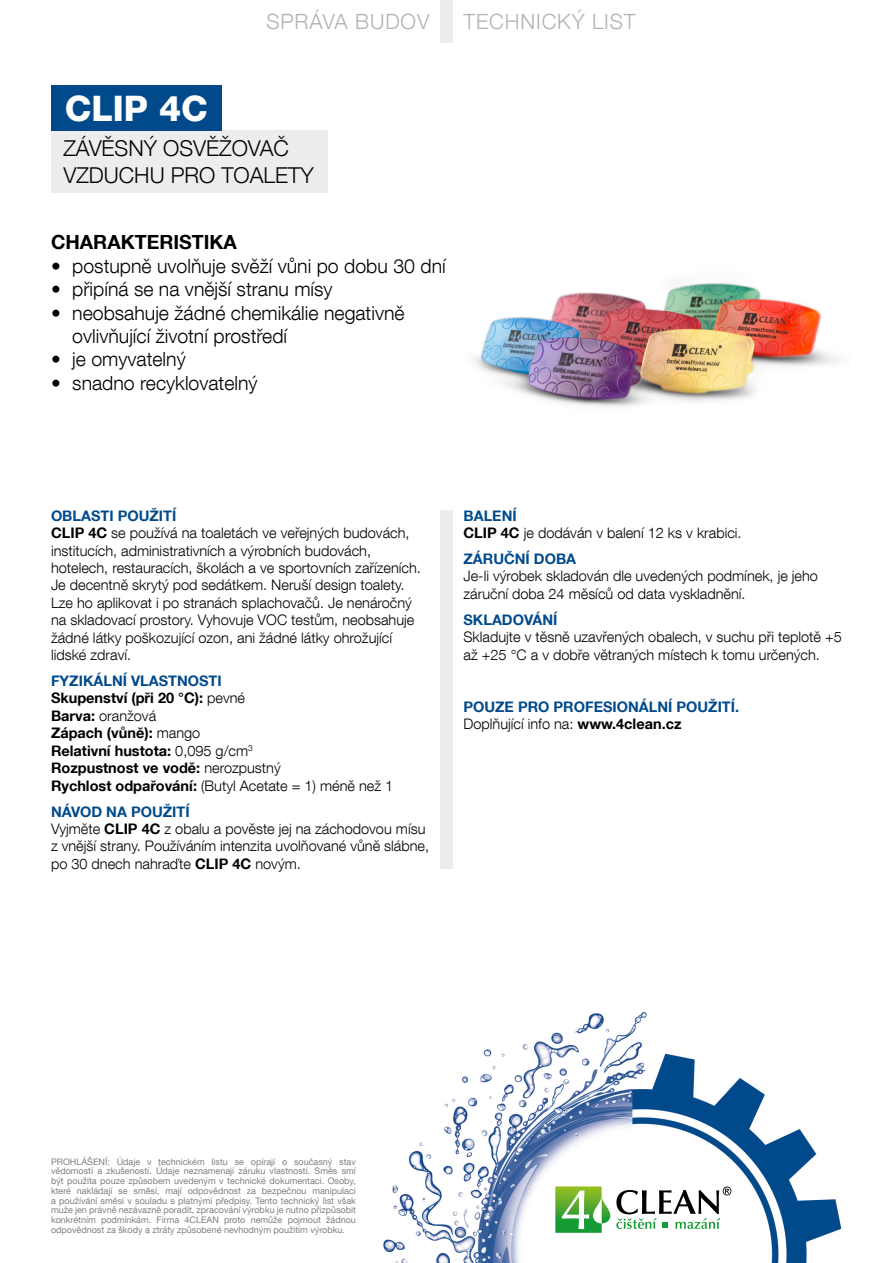
<style>
.page{position:relative;width:893px;height:1263px;background:#fff}
.page>*{position:absolute;margin:0;border:0;box-sizing:border-box;transform-origin:0 0}
.t1{font:800 35.1px "Helvetica Neue LT Com";color:#fff}
.t2{font:300 21.9px/26.7px "Helvetica Neue LT Com";color:#000}
.t3{font:300 21px "Helvetica Neue LT Com";letter-spacing:.04em;color:#b3b2b2}
.t4{font:300 19.5px/23.4px "Helvetica Neue LT Com";color:#000}
.t5{font:700 19.5px "Helvetica Neue LT Com";color:#000}
.t6{font:300 14.55px/17.4px "Helvetica Neue LT Com";color:#000}
.t7{font:700 14.55px/17.4px "Helvetica Neue LT Com";color:#000}
.t8{font:700 14.55px/17.4px "Helvetica Neue LT Com";color:#004a8b}
.t9{font:9px/9.8px "Helvetica Neue LT Com";color:#808080;text-align:justify}
.s1{font-weight:700;color:#004a8b}
.s2{font-weight:700}
.s3{color:#004a8b}
.s4{font-weight:300}
.s5{font-weight:300;color:#000}
.s6{color:#000}
</style>
<div class="page">
<img style="left:383px;top:1012px;width:459px;height:251px">
<img style="left:474px;top:283px;width:363px;height:124px">
<div style="left:555px;top:1186px;width:176px;height:47px;background:#fff"></div>
<svg style="left:555px;top:1186px;width:55px;height:47px"></svg>
<svg style="left:616px;top:1186px;width:115px;height:43px"></svg>
<div style="left:440px;top:510px;width:13px;height:359px;background:#ededed"></div>
<div style="left:51px;top:131px;width:276px;height:62px;background:#ededed"></div>
<div style="left:51px;top:85px;width:171px;height:46px;background:#004a8b"></div>
<div style="left:440px;top:0;width:13px;height:43px;background:#ededed"></div>
<h1 class="t1" style="left:65px;top:87px;width:144px">CLIP 4C</h1>
<h3 class="t3" style="left:266px;top:8px;width:165px">SPRÁVA BUDOV</h3>
<h3 class="t3" style="left:463px;top:8px;width:173px">TECHNICKÝ LIST</h3>
<h2 class="t2" style="left:63px;top:135px;width:252px">ZÁVĚSNÝ OSVĚŽOVAČ<br>VZDUCHU PRO TOALETY</h2>
<h3 class="t5" style="left:51px;top:230px;width:187px">CHARAKTERISTIKA</h3>
<h3 class="t4" style="left:51px;top:254px;width:396px">• postupně uvolňuje svěží vůni po dobu 30 dní</h3>
<h3 class="t4" style="left:51px;top:277px;width:283px">• připíná se na vnější stranu mísy</h3>
<h3 class="t4" style="left:72px;top:301px;width:334px;text-indent:-21px">• neobsahuje žádné chemikálie negativně ovlivňující životní prostředí</h3>
<h3 class="t4" style="left:51px;top:347px;width:136px">• je omyvatelný</h3>
<h3 class="t4" style="left:51px;top:371px;width:208px">• snadno recyklovatelný</h3>
<p class="t6" style="left:51px;top:506px;width:371px"><span class="s1">OBLASTI POUŽITÍ<br></span><span class="s2">CLIP 4C</span> se používá na toaletách ve veřejných budovách, institucích, administrativních a výrobních budovách, hotelech, restauracích, školách a ve sportovních zařízeních.<br>Je decentně skrytý pod sedátkem. Neruší design toalety.<br>Lze ho aplikovat i po stranách splachovačů. Je nenáročný na skladovací prostory. Vyhovuje VOC testům, neobsahuje žádné látky poškozující ozon, ani žádné látky ohrožující lidské zdraví.</p>
<p class="t7" style="left:51px;top:672px;width:344px"><span class="s3">FYZIKÁLNÍ VLASTNOSTI<br></span>Skupenství (při 20 °C): <span class="s4">pevné<br></span>Barva: <span class="s4">oranžová<br></span>Zápach (vůně): <span class="s4">mango<br></span>Relativní hustota: <span class="s4">0,095 g/cm</span><sup>3<br></sup>Rozpustnost ve vodě: <span class="s4">nerozpustný<br></span>Rychlost odpařování: <span class="s4">(Butyl Acetate = 1) méně než 1</span></p>
<p class="t6" style="left:51px;top:802px;width:380px"><span class="s1">NÁVOD NA POUŽITÍ<br></span>Vyjměte <span class="s2">CLIP 4C</span> z obalu a pověste jej na záchodovou mísu z vnější strany. Používáním intenzita uvolňované vůně slábne, po 30 dnech nahraďte <span class="s2">CLIP 4C</span> novým.</p>
<p class="t6" style="left:463px;top:506px;width:280px"><span class="s1">BALENÍ<br></span><span class="s2">CLIP 4C</span> je dodáván v balení 12 ks v krabici.</p>
<p class="t8" style="left:463px;top:550px;width:114px">ZÁRUČNÍ DOBA</p>
<p class="t6" style="left:463px;top:567px;width:356px">Je-li výrobek skladován dle uvedených podmínek, je jeho záruční doba 24 měsíců od data vyskladnění.</p>
<p class="t8" style="left:463px;top:610px;width:95px">SKLADOVÁNÍ</p>
<p class="t6" style="left:463px;top:628px;width:380px">Skladujte v těsně uzavřených obalech, v suchu při teplotě +5 až +25 °C a v dobře větraných místech k tomu určených.</p>
<p class="t8" style="left:463px;top:697px;width:277px">POUZE PRO PROFESIONÁLNÍ POUŽITÍ.<br><span class="s5">Doplňující info na:</span> <span class="s6">www.4clean.cz</span></p>
<p class="t9" style="left:51px;top:1156px;width:306px">PROHLÁŠENÍ: Údaje v technickém listu se opírají o současný stav vědomostí a zkušeností. Údaje neznamenají záruku vlastností. Směs smí být použita pouze způsobem uvedeným v technické dokumentaci. Osoby, které nakládají se směsí, mají odpovědnost za bezpečnou manipulaci a používání směsi v souladu s platnými předpisy. Tento technický list však muže jen právně nezávazně poradit, zpracování výrobku je nutno přizpůsobit konkrétním podmínkám. Firma 4CLEAN proto nemůže pojmout žádnou odpovědnost za škody a ztráty způsobené nevhodným použitím výrobku.</p>
</div>
